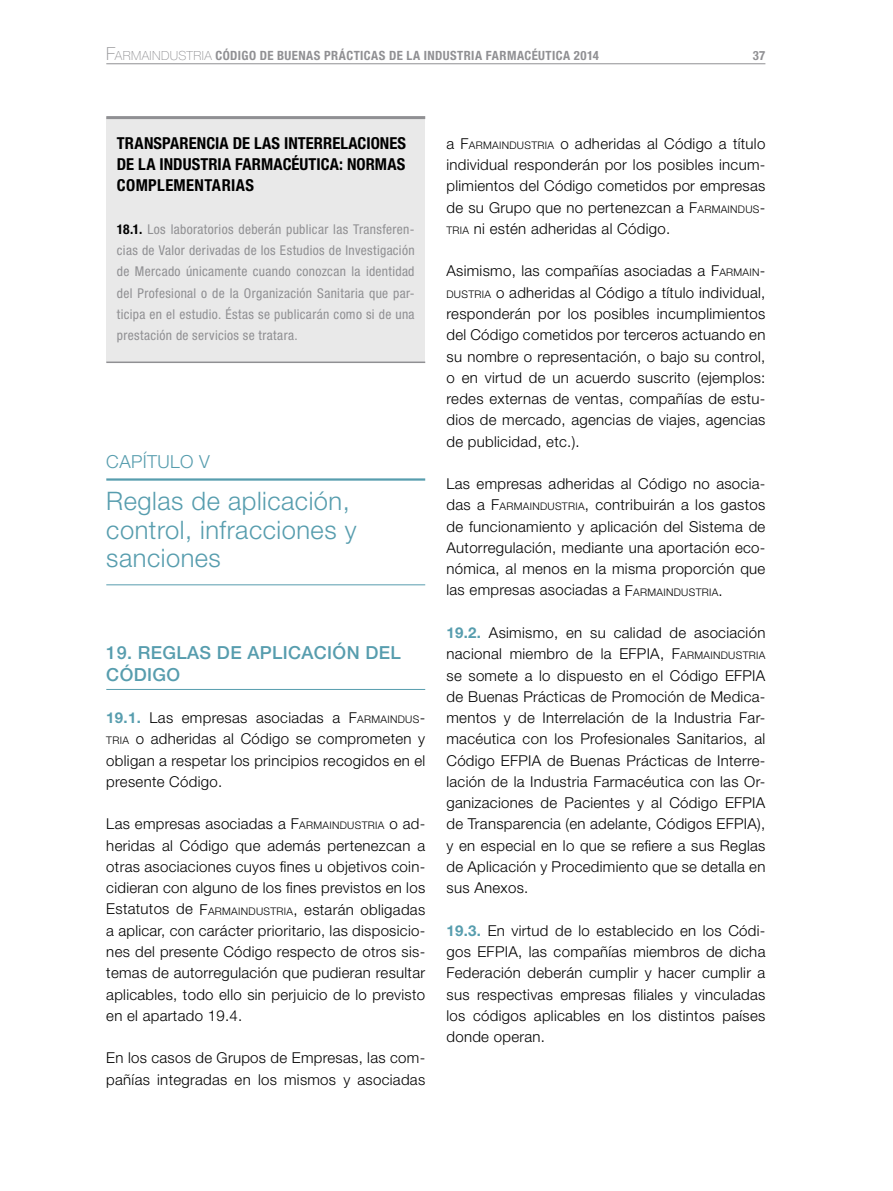
<style>
.page{position:relative;width:893px;height:1191px;background:#fff}
.page>*{position:absolute;margin:0;border:0;box-sizing:border-box;transform-origin:0 0}
.t1{font:300 25.5px/28.5px "Helvetica Neue LT Std";letter-spacing:.02em;color:#579dae}
.t2{font:500 18px/21.3px "Helvetica Neue LT Std";letter-spacing:.02em;color:#579dae}
.t3{font:300 18px "Helvetica Neue LT Std";letter-spacing:.02em;color:#579dae}
.t4{font:700 condensed 16.5px "Helvetica Neue LT Std";letter-spacing:.02em;color:#000}
.t5{font:300 15px/21.3px "Helvetica Neue LT Std";letter-spacing:.02em;color:#000;text-align:justify}
.t6{font:condensed 13.5px/21.3px "Helvetica Neue LT Std";letter-spacing:.025em;color:#909093;text-align:justify}
.t7{font:700 condensed 12.75px "Helvetica Neue LT Std";letter-spacing:.035em;color:#909093}
.s1{font-weight:100;font-stretch:normal;font-size:18px}
.s2{font-weight:100;font-stretch:normal;font-size:12.6px}
.s3{font-weight:700;color:#000}
.s4{font-weight:700;color:#579dae}
.s5{font-style:inherit}
.s6{font-size:10.5px}
</style>
<div class="page">
<hr style="left:106px;top:63px;width:659px;height:1px;background:#909093">
<div style="left:106px;top:117px;width:319px;height:244px;background:#e9e9e9"></div>
<hr style="left:106px;top:116px;width:319px;height:3px;background:#909093">
<hr style="left:106px;top:361px;width:319px;height:2px;background:#909093">
<hr style="left:106px;top:478px;width:319px;height:2px;background:#579dae">
<hr style="left:106px;top:584px;width:319px;height:1px;background:#579dae">
<hr style="left:106px;top:689px;width:319px;height:1px;background:#579dae">
<p class="t7" style="left:106px;top:48px;width:494px"><span class="s1">F</span><span class="s2">ARMAINDUSTRIA</span> CÓDIGO DE BUENAS PRÁCTICAS DE LA INDUSTRIA FARMACÉUTICA 2014</p>
<p class="t7" style="left:753px;top:48px;width:14px">37</p>
<p class="t4" style="left:117px;top:133px;width:10px">TRANS</p>
<p class="t4" style="left:162px;top:133px;width:18px">PAREN</p>
<p class="t4" style="left:206px;top:133px;width:57px">CIADE LAS</p>
<p class="t4" style="left:284px;top:133px;width:10px">INTERRELA</p>
<p class="t4" style="left:358px;top:133px;width:18px">CIONES</p>
<p class="t4" style="left:117px;top:154px;width:52px">DELAINDUSTRIA</p>
<p class="t4" style="left:235px;top:154px;width:19px">FARMA</p>
<p class="t4" style="left:283px;top:154px;width:17px">CÉUTI</p>
<p class="t4" style="left:321px;top:154px;width:86px">CA: NORMAS</p>
<p class="t4" style="left:117px;top:175px;width:139px">COMPLEMENTARIAS</p>
<p class="t6" style="left:117px;top:218px;width:299px"><span class="s3">18.1.</span> Los laboratorios deberán publicar las Transferen&shy;cias de Valor derivadas de los Estudios de Investigación de Mercado únicamente cuando conozcan la identidad del Profesional o de la Organización Sanitaria que par&shy;ticipa en el estudio. Éstas se publicarán como si de una prestación de servicios se tratara.</p>
<p class="t3" style="left:106px;top:450px;width:105px">CAPÍTULO V</p>
<h1 class="t1" style="left:106px;top:486px;width:252px">Reglas de aplicación, control, infracciones y sanciones</h1>
<p class="t2" style="left:106px;top:642px;width:296px">19. REGLAS DE APLICACIÓN DEL<br>CÓDIGO</p>
<p class="t5" style="left:106px;top:707px;width:320px"><span class="s4">19.1.</span> Las empresas asociadas a <span class="s5">F</span><span class="s6">ARMAINDUS</span><span class="s5">-</span><span class="s6">TRIA</span> o adheridas al Código se comprometen y obligan a respetar los principios recogidos en el presente Código.</p>
<p class="t5" style="left:106px;top:813px;width:320px">Las empresas asociadas a <span class="s5">F</span><span class="s6">ARMAINDUSTRIA</span> o ad&shy;heridas al Código que además pertenezcan a otras asociaciones cuyos fines u objetivos coin&shy;cidieran con alguno de los fines previstos en los Estatutos de <span class="s5">F</span><span class="s6">ARMAINDUSTRIA</span>, estarán obligadas a aplicar, con carácter prioritario, las disposicio&shy;nes del presente Código respecto de otros sis&shy;temas de autorregulación que pudieran resultar aplicables, todo ello sin perjuicio de lo previsto en el apartado 19.4.</p>
<p class="t5" style="left:106px;top:1047px;width:320px">En los casos de Grupos de Empresas, las com&shy;pañías integradas en los mismos y asociadas</p>
<p class="t5" style="left:446px;top:133px;width:320px">a <span class="s5">F</span><span class="s6">ARMAINDUSTRIA</span> o adheridas al Código a título individual responderán por los posibles incum&shy;plimientos del Código cometidos por empresas de su Grupo que no pertenezcan a <span class="s5">F</span><span class="s6">ARMAINDUS</span><span class="s5">-</span><span class="s6">TRIA</span> ni estén adheridas al Código.</p>
<p class="t5" style="left:446px;top:260px;width:320px">Asimismo, las compañías asociadas a <span class="s5">F</span><span class="s6">ARMAIN</span><span class="s5">-</span><span class="s6">DUSTRIA</span> o adheridas al Código a título individual, responderán por los posibles incumplimientos del Código cometidos por terceros actuando en su nombre o representación, o bajo su control, o en virtud de un acuerdo suscrito (ejemplos: redes externas de ventas, compañías de estu&shy;dios de mercado, agencias de viajes, agencias de publicidad, etc.).</p>
<p class="t5" style="left:446px;top:473px;width:320px">Las empresas adheridas al Código no asocia&shy;das a <span class="s5">F</span><span class="s6">ARMAINDUSTRIA</span>, contribuirán a los gastos de funcionamiento y aplicación del Sistema de Autorregulación, mediante una aportación eco&shy;nómica, al menos en la misma proporción que las empresas asociadas a <span class="s5">F</span><span class="s6">ARMAINDUSTRIA</span>.</p>
<p class="t5" style="left:446px;top:622px;width:320px"><span class="s4">19.2.</span> Asimismo, en su calidad de asociación nacional miembro de la EFPIA, <span class="s5">F</span><span class="s6">ARMAINDUSTRIA </span>se somete a lo dispuesto en el Código EFPIA de Buenas Prácticas de Promoción de Medica&shy;mentos y de Interrelación de la Industria Far&shy;macéutica con los Profesionales Sanitarios, al Código EFPIA de Buenas Prácticas de Interre&shy;lación de la Industria Farmacéutica con las Or&shy;ganizaciones de Pacientes y al Código EFPIA de Transparencia (en adelante, Códigos EFPIA), y en especial en lo que se refiere a sus Reglas de Aplicación y Procedimiento que se detalla en sus Anexos.</p>
<p class="t5" style="left:446px;top:919px;width:320px"><span class="s4">19.3.</span> En virtud de lo establecido en los Códi&shy;gos EFPIA, las compañías miembros de dicha Federación deberán cumplir y hacer cumplir a sus respectivas empresas filiales y vinculadas los códigos aplicables en los distintos países donde operan.</p>
</div>
